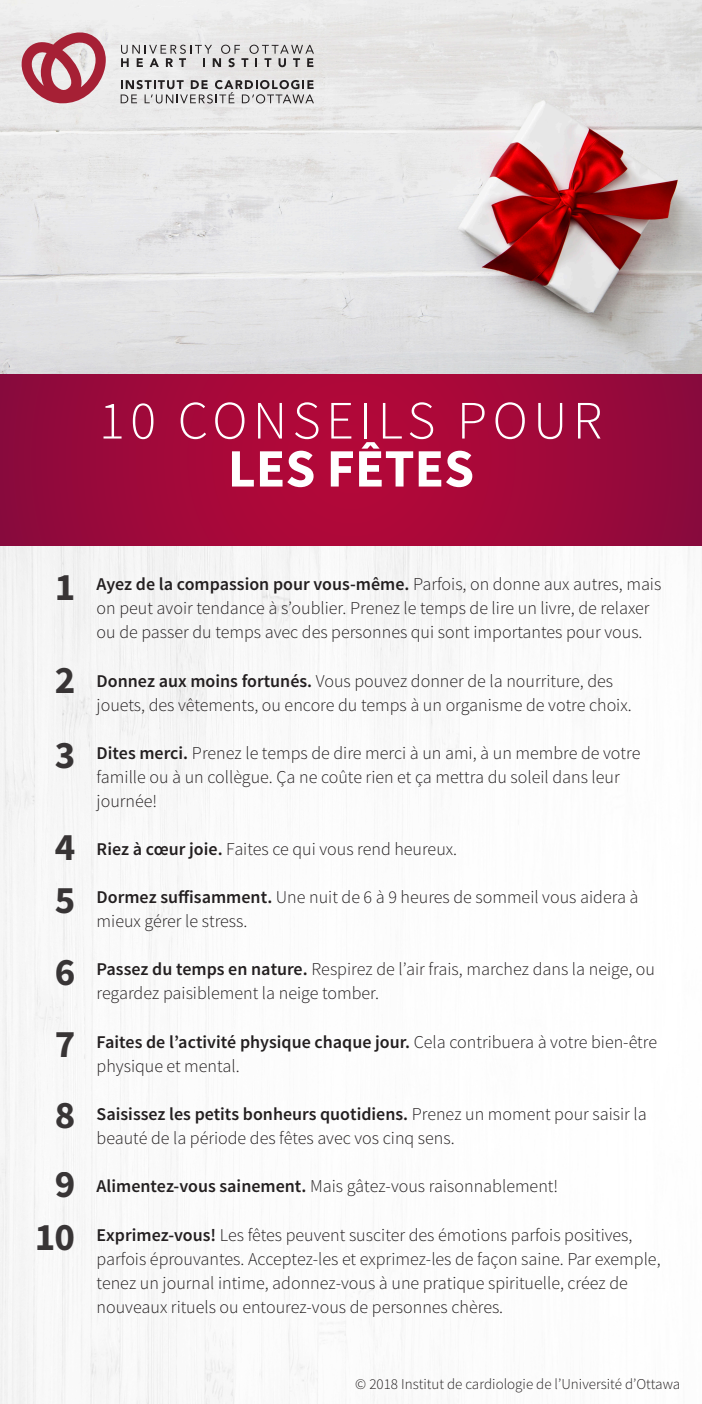
<style>
.page{position:relative;width:702px;height:1404px;background:#fff}
.page>*{position:absolute;margin:0;border:0;box-sizing:border-box;transform-origin:0 0}
.t1{font:300 54px/48px "Source Sans Pro";letter-spacing:.1em;color:#fff;text-align:center}
.t2{font:700 39px/70.8px "Source Sans Pro";color:#231f20}
.Top10Body{font:300 18px/24px "Source Sans Pro";color:#231f20}
.t3{font:300 15px "Source Sans Pro";color:#231f20}
.s1{font-weight:700}
.s2{font-weight:600}
</style>
<div class="page">
<img style="left:0;top:545px;width:702px;height:859px">
<svg style="left:0;top:373px;width:702px;height:172px;background:#a1093b"></svg>
<img style="left:0;top:0;width:702px;height:373px">
<svg style="left:22px;top:32px;width:84px;height:72px;background:#c6828d"></svg>
<svg style="left:121px;top:80px;width:193px;height:24px;background:#b7b6b6"></svg>
<svg style="left:121px;top:45px;width:193px;height:22px;background:#c1bfbf"></svg>
<p class="t1" style="left:99px;top:397px;width:506px">10 CONSEILS POUR<br><span class="s1">LES FÊTES</span></p>
<h2 class="t2" style="left:55px;top:553px;width:22px">1</h2>
<h2 class="t2" style="left:55px;top:644px;width:22px;line-height:75px">2<br>3</h2>
<h2 class="t2" style="left:55px;top:822px;width:22px;line-height:53.1px">4<br>5</h2>
<h2 class="t2" style="left:55px;top:938px;width:22px;text-align:justify">6<br>7<br>8<br>9</h2>
<h2 class="t2" style="left:34px;top:1203px;width:43px">10</h2>
<p class="Top10Body" style="left:97px;top:572px;width:566px"><span class="s2">Ayez de la compassion pour vous-même.</span> Parfois, on donne aux autres, mais on peut avoir tendance à s’oublier. Prenez le temps de lire un livre, de relaxer ou de passer du temps avec des personnes qui sont importantes pour vous.</p>
<p class="Top10Body" style="left:97px;top:669px;width:537px"><span class="s2">Donnez aux moins fortunés.</span> Vous pouvez donner de la nourriture, des jouets, des vêtements, ou encore du temps à un organisme de votre choix.</p>
<p class="Top10Body" style="left:97px;top:741px;width:545px"><span class="s2">Dites merci.</span> Prenez le temps de dire merci à un ami, à un membre de votre famille ou à un collègue. Ça ne coûte rien et ça mettra du soleil dans leur journée!</p>
<p class="Top10Body" style="left:97px;top:837px;width:362px"><span class="s2">Riez à cœur joie.</span> Faites ce qui vous rend heureux.</p>
<p class="Top10Body" style="left:97px;top:885px;width:543px"><span class="s2">Dormez suffisamment.</span> Une nuit de 6 à 9 heures de sommeil vous aidera à mieux gérer le stress.</p>
<p class="Top10Body" style="left:97px;top:957px;width:560px"><span class="s2">Passez du temps en nature.</span> Respirez de l’air frais, marchez dans la neige, ou regardez paisiblement la neige tomber.</p>
<p class="Top10Body" style="left:97px;top:1030px;width:562px"><span class="s2">Faites de l’activité physique chaque jour.</span> Cela contribuera à votre bien-être physique et mental.</p>
<p class="Top10Body" style="left:97px;top:1102px;width:552px"><span class="s2">Saisissez les petits bonheurs quotidiens.</span> Prenez un moment pour saisir la beauté de la période des fêtes avec vos cinq sens.</p>
<p class="Top10Body" style="left:97px;top:1174px;width:463px"><span class="s2">Alimentez-vous sainement.</span> Mais gâtez-vous raisonnablement!</p>
<p class="Top10Body" style="left:97px;top:1223px;width:566px"><span class="s2">Exprimez-vous!</span> Les fêtes peuvent susciter des émotions parfois positives, parfois éprouvantes. Acceptez-les et exprimez-les de façon saine. Par exemple, tenez un journal intime, adonnez-vous à une pratique spirituelle, créez de nouveaux rituels ou entourez-vous de personnes chères.</p>
<p class="t3" style="left:355px;top:1375px;width:327px">© 2018 Institut de cardiologie de l’Université d’Ottawa</p>
</div>
